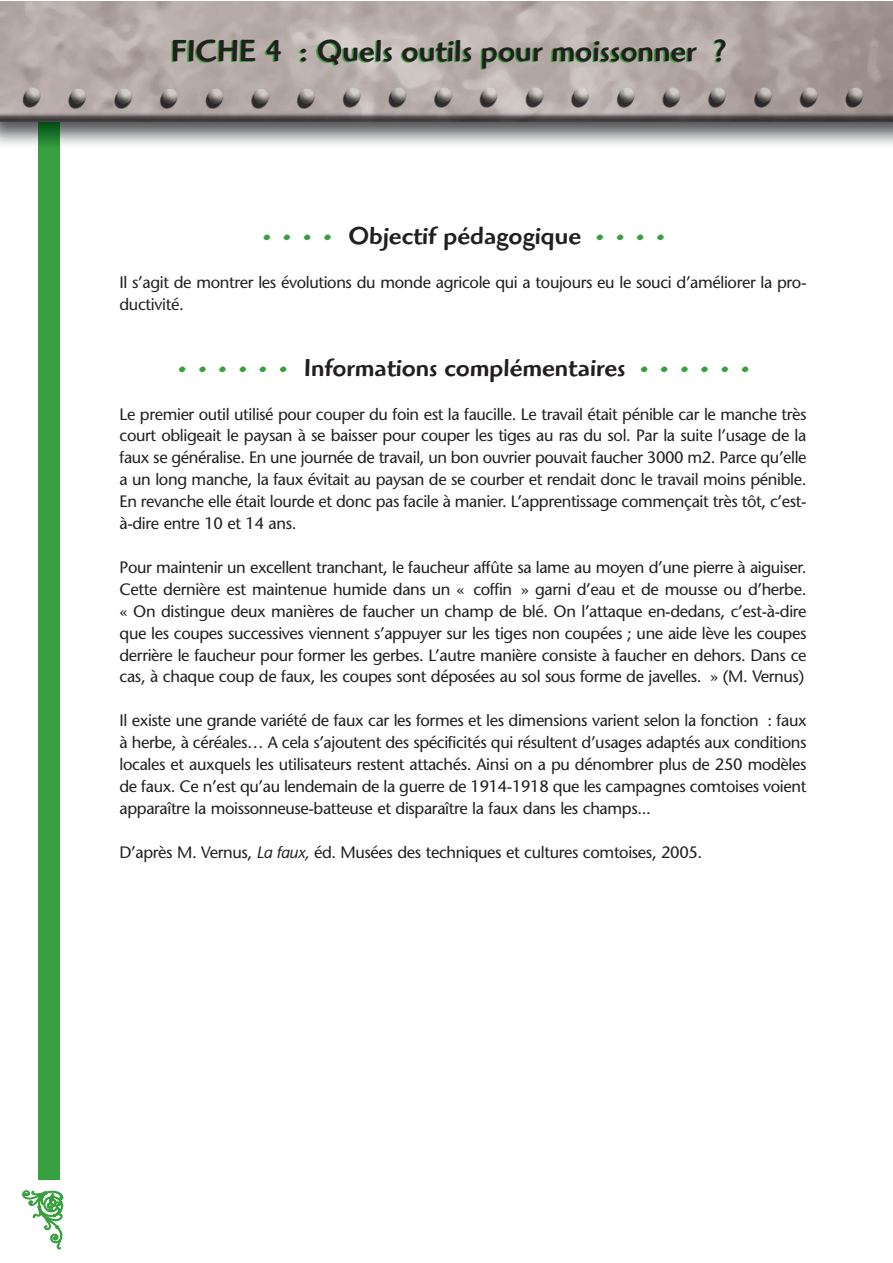
<style>
.page{position:relative;width:893px;height:1263px;background:#fff}
.page>*{position:absolute;margin:0;border:0;box-sizing:border-box;transform-origin:0 0}
.t1{font:500 31.5px "Highlander";color:#231f20}
.t2{font:500 25.5px "Highlander";color:#231f20}
.t3{font:16.5px/21.9px "Stone Sans";letter-spacing:-.025em;color:#231f20;text-align:justify}
.s1{font-size:36px;color:#39a03f}
.s2{font-style:italic}
</style>
<div class="page">
<img style="left:0;top:1px;width:892px;height:150px">
<div style="left:39px;top:122px;width:21px;height:1057px;background:#39a03f"></div>
<svg style="left:39px;top:122px;width:21px;height:23px"></svg>
<svg style="left:22px;top:1190px;width:42px;height:60px"></svg>
<h1 class="t1" style="left:171px;top:39px;width:558px">FICHE 4 : Quels outils pour moissonner ?</h1>
<h2 class="t2" style="left:262px;top:227px;width:405px"><span class="s1">• • • •</span> Objectif pédagogique <span class="s1">• • • •</span></h2>
<p class="t3" style="left:120px;top:273px;width:688px">Il s’agit de montrer les évolutions du monde agricole qui a toujours eu le souci d’améliorer la pro&shy;ductivité.</p>
<h2 class="t2" style="left:177px;top:358px;width:575px"><span class="s1">• • • • • •</span> Informations complémentaires <span class="s1">• • • • • •</span></h2>
<p class="t3" style="left:120px;top:405px;width:689px">Le premier outil utilisé pour couper du foin est la faucille. Le travail était pénible car le manche très court obligeait le paysan à se baisser pour couper les tiges au ras du sol. Par la suite l’usage de la faux se généralise. En une journée de travail, un bon ouvrier pouvait faucher 3000 m2. Parce qu’elle a un long manche, la faux évitait au paysan de se courber et rendait donc le travail moins pénible.<br>En revanche elle était lourde et donc pas facile à manier. L’apprentissage commençait très tôt, c’est&shy;à-dire entre 10 et 14 ans.</p>
<p class="t3" style="left:120px;top:558px;width:689px">Pour maintenir un excellent tranchant, le faucheur affûte sa lame au moyen d’une pierre à aiguiser.<br>Cette dernière est maintenue humide dans un « coffin » garni d’eau et de mousse ou d’herbe. « On distingue deux manières de faucher un champ de blé. On l’attaque en-dedans, c’est-à-dire que les coupes successives viennent s’appuyer sur les tiges non coupées ; une aide lève les coupes derrière le faucheur pour former les gerbes. L’autre manière consiste à faucher en dehors. Dans ce cas, à chaque coup de faux, les coupes sont déposées au sol sous forme de javelles. » (M. Vernus)</p>
<p class="t3" style="left:120px;top:711px;width:689px">Il existe une grande variété de faux car les formes et les dimensions varient selon la fonction : faux à herbe, à céréales… A cela s’ajoutent des spécificités qui résultent d’usages adaptés aux conditions locales et auxquels les utilisateurs restent attachés. Ainsi on a pu dénombrer plus de 250 modèles de faux. Ce n’est qu’au lendemain de la guerre de 1914-1918 que les campagnes comtoises voient apparaître la moissonneuse-batteuse et disparaître la faux dans les champs...</p>
<p class="t3" style="left:120px;top:843px;width:584px">D’après M. Vernus, <span class="s2">La faux,</span> éd. Musées des techniques et cultures comtoises, 2005.</p>
</div>
